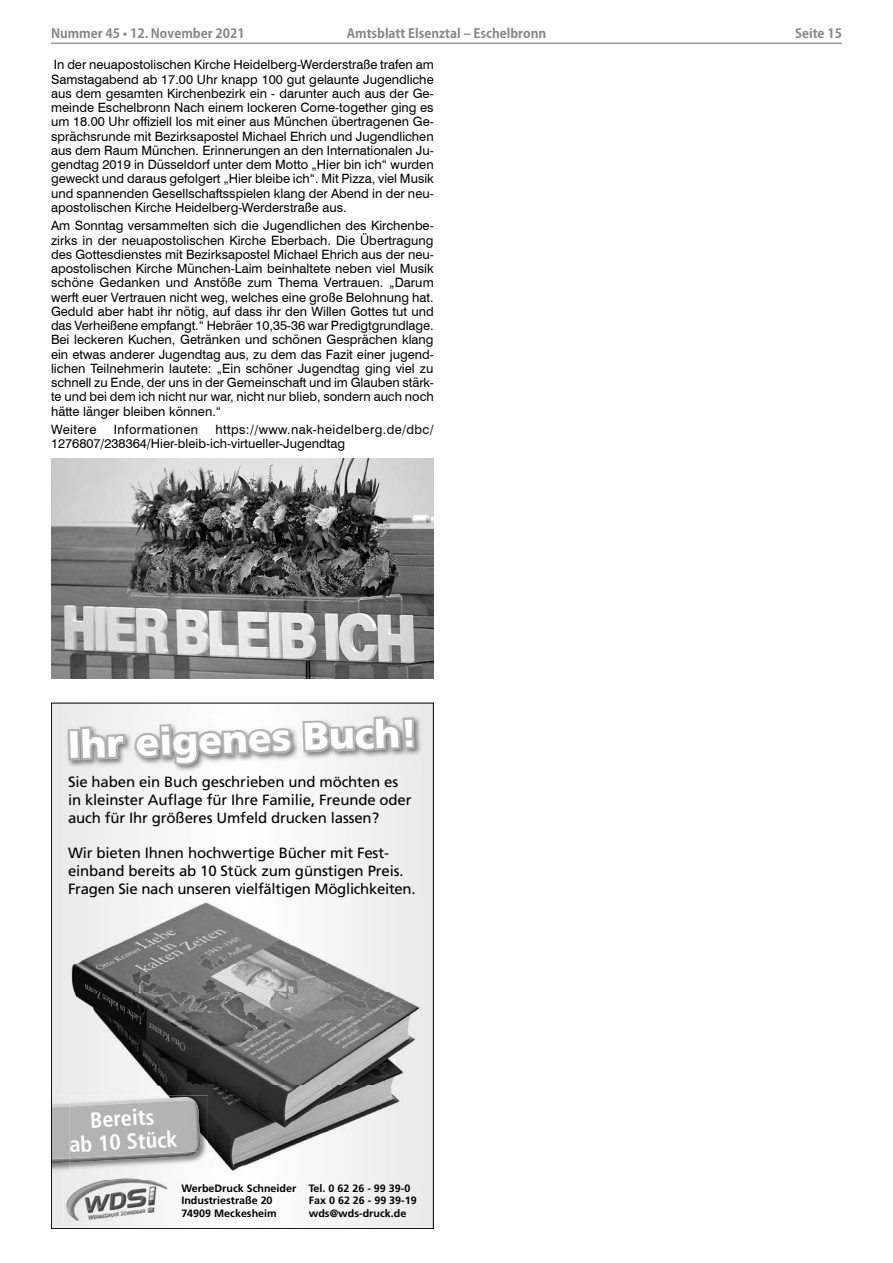
<style>
.page{position:relative;width:893px;height:1263px;background:#fff}
.page>*{position:absolute;margin:0;border:0;box-sizing:border-box;transform-origin:0 0}
.t1{font:900 38.55px "Frutiger";color:#fff}
.t2{font:700 condensed 21.9px/23.5px "Frutiger";color:#fff;text-align:center}
.t3{font:14.85px/17.9px "Frutiger";letter-spacing:-.01em;color:#000}
.t4{font:12.9px/14.2px "Swiss 721 BT";color:#000;text-align:justify}
.t5{font:12.9px "Swiss 721 BT";letter-spacing:.03em;color:#000}
.t6{font:700 12.75px "Koz Go Pro";color:#878787}
.t7{font:700 10.65px/12.8px "Frutiger";color:#000}
</style>
<div class="page">
<hr style="left:51px;top:43px;width:791px;height:1px;background:#9c9c9c">
<img style="left:51px;top:459px;width:383px;height:219px">
<svg style="left:53px;top:705px;width:379px;height:522px"></svg>
<img style="left:63px;top:1176px;width:54px;height:47px">
<img style="left:117px;top:1179px;width:53px;height:44px">
<img style="left:70px;top:899px;width:352px;height:280px">
<img style="left:70px;top:1176px;width:100px;height:3px">
<img style="left:53px;top:1095px;width:155px;height:80px">
<img style="left:53px;top:1103px;width:17px;height:60px">
<img style="left:70px;top:1097px;width:124px;height:3px">
<img style="left:70px;top:1158px;width:127px;height:4px">
<img style="left:70px;top:1100px;width:130px;height:58px">
<img style="left:66px;top:715px;width:356px;height:58px">
<svg style="left:65px;top:722px;width:228px;height:281px"></svg>
<svg style="left:300px;top:714px;width:117px;height:41px"></svg>
<p class="t6" style="left:51px;top:25px;width:195px">Nummer 45 • 12. November 2021</p>
<p class="t6" style="left:795px;top:25px;width:48px">Seite 15</p>
<p class="t4" style="left:51px;top:57px;width:384px">In der neuapostolischen Kirche Heidelberg-Werderstraße trafen am Samstagabend ab 17.00 Uhr knapp 100 gut gelaunte Jugendliche aus dem gesamten Kirchenbezirk ein - darunter auch aus der Ge&shy;meinde Eschelbronn Nach einem lockeren Come-together ging es um 18.00 Uhr offiziell los mit einer aus München übertragenen Ge&shy;sprächsrunde mit Bezirksapostel Michael Ehrich und Jugendlichen aus dem Raum München. Erinnerungen an den Internationalen Ju&shy;gendtag 2019 in Düsseldorf unter dem Motto „Hier bin ich“ wurden geweckt und daraus gefolgert „Hier bleibe ich“. Mit Pizza, viel Musik und spannenden Gesellschaftsspielen klang der Abend in der neu&shy;apostolischen Kirche Heidelberg-Werderstraße aus.</p>
<p class="t4" style="left:51px;top:218px;width:384px">Am Sonntag versammelten sich die Jugendlichen des Kirchenbe&shy;zirks in der neuapostolischen Kirche Eberbach. Die Übertragung des Gottesdienstes mit Bezirksapostel Michael Ehrich aus der neu&shy;apostolischen Kirche München-Laim beinhaltete neben viel Musik schöne Gedanken und Anstöße zum Thema Vertrauen. „Darum werft euer Vertrauen nicht weg, welches eine große Belohnung hat.<br>Geduld aber habt ihr nötig, auf dass ihr den Willen Gottes tut und das Verheißene empfangt.“ Hebräer 10,35-36 war Predigtgrundlage.<br>Bei leckeren Kuchen, Getränken und schönen Gesprächen klang ein etwas anderer Jugendtag aus, zu dem das Fazit einer jugend&shy;lichen Teilnehmerin lautete: „Ein schöner Jugendtag ging viel zu schnell zu Ende, der uns in der Gemeinschaft und im Glauben stärk&shy;te und bei dem ich nicht nur war, nicht nur blieb, sondern auch noch hätte länger bleiben können.“</p>
<p class="t5" style="left:51px;top:421px;width:47px">Weitere</p>
<p class="t5" style="left:114px;top:421px;width:86px">Informationen</p>
<p class="t6" style="left:347px;top:25px;width:201px">Amtsblatt Elsenztal – Eschelbronn</p>
<p class="t4" style="left:51px;top:422px;width:384px;text-indent:164px">https://www.nak-heidelberg.de/dbc/<br>1276807/238364/Hier-bleib-ich-virtueller-Jugendtag</p>
<h1 class="t1" style="left:67px;top:722px;width:352px;rotate:-2deg">Ihr eigenes Buch!</h1>
<p class="t3" style="left:68px;top:773px;width:345px">Sie haben ein Buch geschrieben und möchten es in kleinster Auflage für Ihre Familie, Freunde oder auch für Ihr größeres Umfeld drucken lassen?</p>
<p class="t3" style="left:68px;top:844px;width:349px">Wir bieten Ihnen hochwertige Bücher mit Fest&shy;einband bereits ab 10 Stück zum günstigen Preis.<br>Fragen Sie nach unseren vielfältigen Möglichkeiten.</p>
<h2 class="t2" style="left:68px;top:1109px;width:110px;rotate:-3deg">Bereits<br>ab 10 Stück</h2>
<p class="t7" style="left:181px;top:1181px;width:230px">WerbeDruck Schneider Tel. 0 62 26 - 99 39-0<br>Industriestraße 20</p>
<p class="t7" style="left:309px;top:1194px;width:109px">Fax 0 62 26 - 99 39-19</p>
<p class="t7" style="left:181px;top:1207px;width:97px">74909 Meckesheim</p>
<p class="t7" style="left:309px;top:1207px;width:99px">wds@wds-druck.de</p>
</div>
